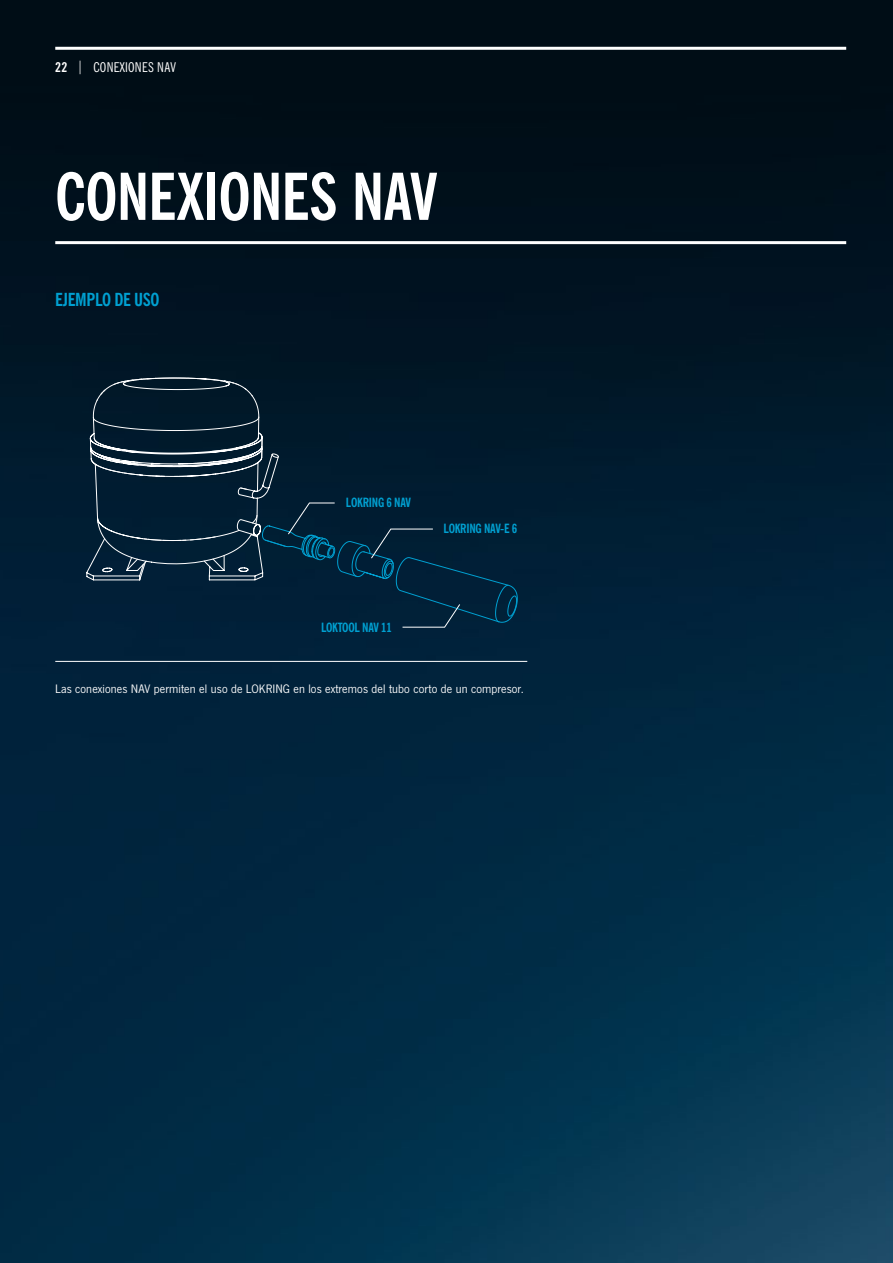
<style>
.page{position:relative;width:893px;height:1263px;background:#fff}
.page>*{position:absolute;margin:0;border:0;box-sizing:border-box;transform-origin:0 0}
.t1{font:700 condensed 64.5px "News Gothic BT";letter-spacing:-.015em;color:#fff}
.t2{font:700 condensed 18px "News Gothic BT";letter-spacing:-.02em;color:#00a0d1}
.t3{font:condensed 13.5px "News Gothic BT";letter-spacing:.02em;color:#fff}
.t4{font:12.75px "News Gothic T";letter-spacing:.01em;color:#fff}
.t5{font:700 condensed 12.75px "News Gothic BT";letter-spacing:-.02em;color:#00a0d1}
.s1{font-weight:700}
</style>
<div class="page">
<img style="left:0;top:0;width:893px;height:1263px">
<hr style="left:55px;top:47px;width:791px;height:3px;background:#fff">
<hr style="left:55px;top:241px;width:791px;height:3px;background:#fff">
<hr style="left:55px;top:661px;width:472px;height:1px;background:#fff">
<svg style="left:86px;top:355px;width:432px;height:273px;background:#072236"></svg>
<p class="t3" style="left:55px;top:59px;width:122px"><span class="s1">22</span> | CONEXIONES NAV</p>
<h1 class="t1" style="left:55px;top:157px;width:384px">CONEXIONES NAV</h1>
<h2 class="t2" style="left:55px;top:289px;width:106px">EJEMPLO DE USO</h2>
<p class="t5" style="left:346px;top:495px;width:67px">LOKRING 6 NAV</p>
<p class="t5" style="left:443px;top:521px;width:75px">LOKRING NAV-E 6</p>
<p class="t5" style="left:321px;top:619px;width:72px">LOKTOOL NAV 11</p>
<p class="t4" style="left:55px;top:681px;width:470px">Las conexiones NAV permiten el uso de LOKRING en los extremos del tubo corto de un compresor.</p>
</div>
